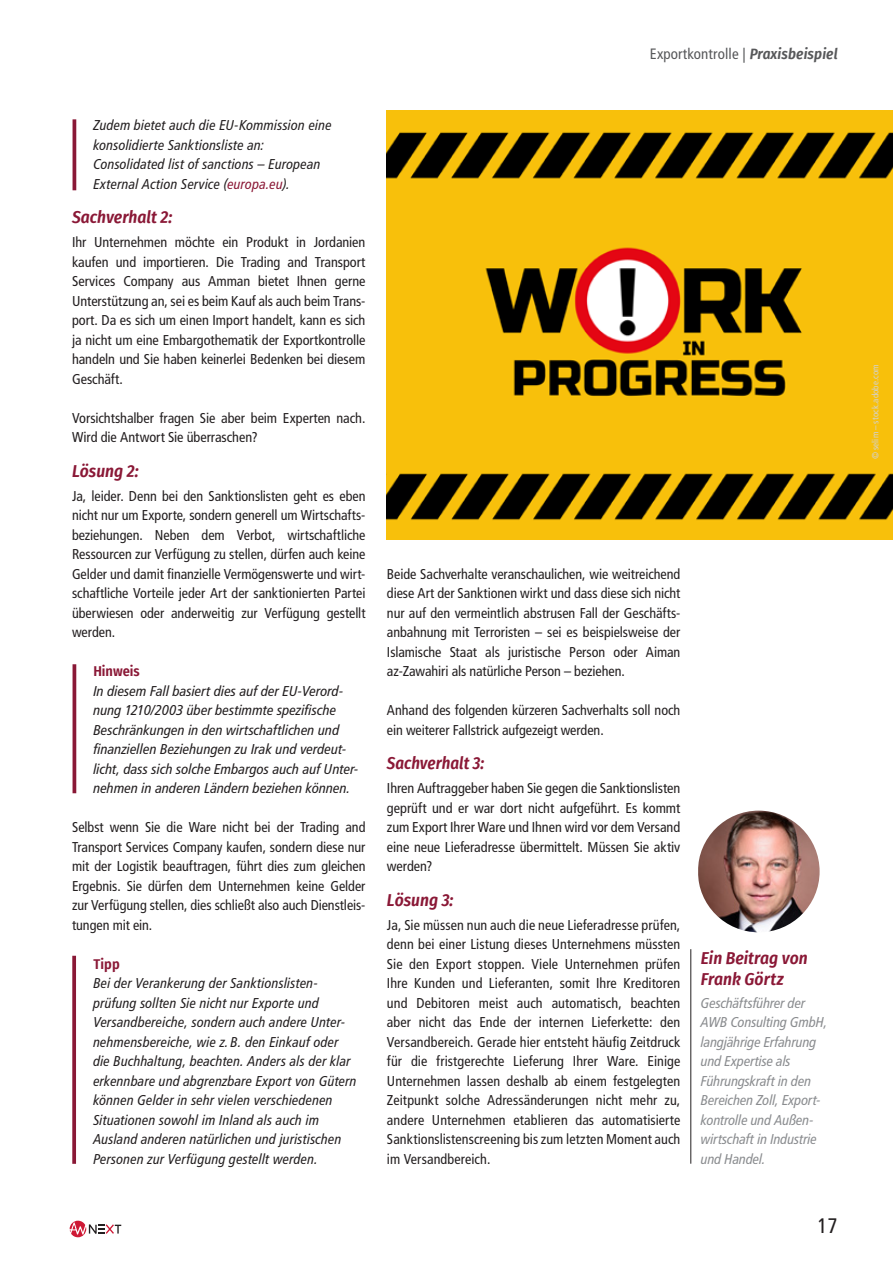
<style>
.page{position:relative;width:893px;height:1263px;background:#fff}
.page>*{position:absolute;margin:0;border:0;box-sizing:border-box;transform-origin:0 0}
.t1{font:condensed 21px "Frutiger LT Std";color:#231f20}
.t2{font:italic 600 17.25px/20.7px "Fira Sans Condensed";color:#8a1836}
.t3{font:condensed 15px "Frutiger LT Std";letter-spacing:.01em;color:#57585a}
.t4{font:condensed 14.25px/19.5px "Frutiger LT Std";letter-spacing:-.005em;color:#231f20;text-align:justify}
.t5{font:italic condensed 14.25px/19.5px "Frutiger LT Pro";letter-spacing:.01em;color:#231f20}
.t6{font:italic condensed 14.25px/19.5px "Frutiger LT Pro";letter-spacing:-.005em;color:#8a8c8f}
.t7{font:600 14.25px "Fira Sans Condensed";color:#8a1836}
.t8{font:condensed 9px "Frutiger LT Std";letter-spacing:.01em;color:#d1d2d4}
.s1{font-family:"Fira Sans Condensed";font-weight:600;font-style:italic;font-stretch:normal}
.s2{color:#8a1836}
</style>
<div class="page">
<svg style="left:70px;top:1221px;width:51px;height:16px"></svg>
<svg style="left:72px;top:956px;width:4px;height:208px"></svg>
<hr style="left:73px;top:664px;width:3px;height:129px;background:#8a1836">
<img style="left:387px;top:111px;width:506px;height:429px">
<img style="left:699px;top:812px;width:119px;height:119px">
<div style="left:695px;top:808px;width:127px;height:127px;border:3px solid #fff;border-radius:50%"></div>
<hr style="left:691px;top:949px;width:1px;height:215px;background:#231f20">
<hr style="left:73px;top:119px;width:3px;height:71px;background:#8a1836">
<p class="t3" style="left:650px;top:45px;width:189px">Exportkontrolle | <span class="s1">Praxisbeispiel</span></p>
<p class="t5" style="left:93px;top:115px;width:240px">Zudem bietet auch die EU-Kommission eine konsolidierte Sanktionsliste an:<br>Consolidated list of sanctions – European External Action Service (<span class="s2">europa.eu</span>).</p>
<p class="t2" style="left:72px;top:206px;width:102px">Sachverhalt 2:</p>
<p class="t4" style="left:72px;top:232px;width:295px">Ihr Unternehmen möchte ein Produkt in Jordanien kaufen und importieren. Die Trading and Transport Services Company aus Amman bietet Ihnen gerne Unterstützung an, sei es beim Kauf als auch beim Trans&shy;port. Da es sich um einen Import handelt, kann es sich ja nicht um eine Embargothematik der Exportkontrolle handeln und Sie haben keinerlei Bedenken bei diesem Geschäft.</p>
<p class="t4" style="left:72px;top:408px;width:295px">Vorsichtshalber fragen Sie aber beim Experten nach.<br>Wird die Antwort Sie überraschen?</p>
<p class="t2" style="left:72px;top:459px;width:68px">Lösung 2:</p>
<p class="t4" style="left:72px;top:486px;width:295px">Ja, leider. Denn bei den Sanktionslisten geht es eben nicht nur um Exporte, sondern generell um Wirtschafts&shy;beziehungen. Neben dem Verbot, wirtschaftliche Ressourcen zur Verfügung zu stellen, dürfen auch keine Gelder und damit finanzielle Vermögenswerte und wirt&shy;schaftliche Vorteile jeder Art der sanktionierten Partei überwiesen oder anderweitig zur Verfügung gestellt werden.</p>
<p class="t7" style="left:93px;top:659px;width:48px">Hinweis</p>
<p class="t5" style="left:93px;top:681px;width:267px">In diesem Fall basiert dies auf der EU-Verord&shy;nung 1210/2003 über bestimmte spezifische Beschränkungen in den wirtschaftlichen und finanziellen Beziehungen zu Irak und verdeut&shy;licht, dass sich solche Embargos auch auf Unter&shy;nehmen in anderen Ländern beziehen können.</p>
<p class="t4" style="left:72px;top:817px;width:295px">Selbst wenn Sie die Ware nicht bei der Trading and Transport Services Company kaufen, sondern diese nur mit der Logistik beauftragen, führt dies zum gleichen Ergebnis. Sie dürfen dem Unternehmen keine Gelder zur Verfügung stellen, dies schließt also auch Dienstleis&shy;tungen mit ein.</p>
<p class="t7" style="left:93px;top:952px;width:28px">Tipp</p>
<p class="t5" style="left:93px;top:973px;width:265px">Bei der Verankerung der Sanktionslisten&shy;prüfung sollten Sie nicht nur Exporte und Versandbereiche, sondern auch andere Unter&shy;nehmensbereiche, wie z. B. den Einkauf oder die Buchhaltung, beachten. Anders als der klar erkennbare und abgrenzbare Export von Gütern können Gelder in sehr vielen verschiedenen Situationen sowohl im Inland als auch im Ausland anderen natürlichen und juristischen Personen zur Verfügung gestellt werden.</p>
<p class="t4" style="left:387px;top:564px;width:295px">Beide Sachverhalte veranschaulichen, wie weitreichend diese Art der Sanktionen wirkt und dass diese sich nicht nur auf den vermeintlich abstrusen Fall der Geschäfts&shy;anbahnung mit Terroristen – sei es beispielsweise der Islamische Staat als juristische Person oder Aiman az-Zawahiri als natürliche Person – beziehen.</p>
<p class="t4" style="left:387px;top:700px;width:295px">Anhand des folgenden kürzeren Sachverhalts soll noch ein weiterer Fallstrick aufgezeigt werden.</p>
<p class="t2" style="left:387px;top:752px;width:99px">Sachverhalt 3:</p>
<p class="t4" style="left:387px;top:778px;width:295px">Ihren Auftraggeber haben Sie gegen die Sanktionslisten geprüft und er war dort nicht aufgeführt. Es kommt zum Export Ihrer Ware und Ihnen wird vor dem Versand eine neue Lieferadresse übermittelt. Müssen Sie aktiv werden?</p>
<p class="t2" style="left:387px;top:888px;width:68px">Lösung 3:</p>
<p class="t4" style="left:387px;top:915px;width:295px">Ja, Sie müssen nun auch die neue Lieferadresse prüfen, denn bei einer Listung dieses Unternehmens müssten Sie den Export stoppen. Viele Unternehmen prüfen Ihre Kunden und Lieferanten, somit Ihre Kreditoren und Debitoren meist auch automatisch, beachten aber nicht das Ende der internen Lieferkette: den Versandbereich. Gerade hier entsteht häufig Zeitdruck für die fristgerechte Lieferung Ihrer Ware. Einige Unternehmen lassen deshalb ab einem festgelegten Zeitpunkt solche Adressänderungen nicht mehr zu, andere Unternehmen etablieren das automatisierte Sanktionslistenscreening bis zum letzten Moment auch im Versandbereich.</p>
<p class="t2" style="left:701px;top:947px;width:108px">Ein Beitrag von<br>Frank Görtz</p>
<p class="t6" style="left:701px;top:993px;width:128px">Geschäftsführer der<br>AWB Consulting GmbH, langjährige Erfahrung und Expertise als<br>Führungskraft in den<br>Bereichen Zoll, Export&shy;kontrolle und Außen&shy;wirtschaft in Industrie und Handel.</p>
<h1 class="t1" style="left:817px;top:1214px;width:22px">17</h1>
<p class="t8" style="left:870px;top:459px;width:96px;rotate:-90deg">© selim – stock.adobe.com</p>
</div>
